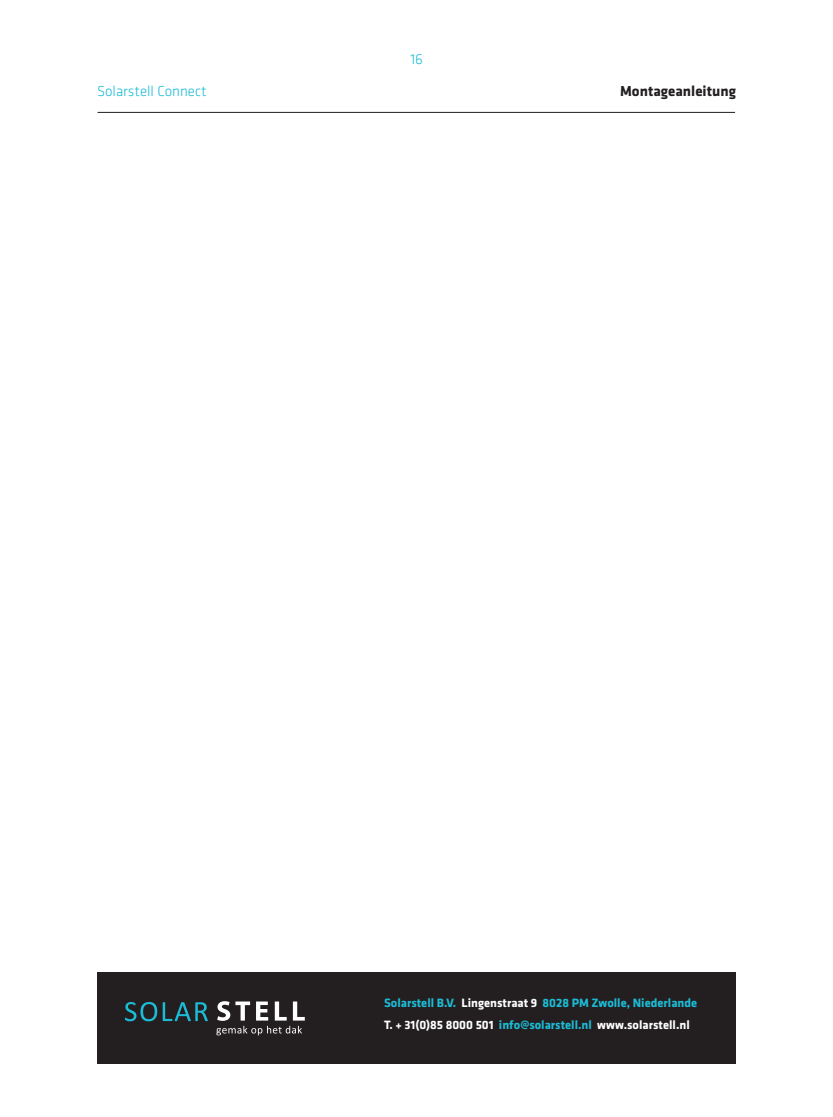
<style>
.page{position:relative;width:833px;height:1117px;background:#fff}
.page>*{position:absolute;margin:0;border:0;box-sizing:border-box;transform-origin:0 0}
.t1{font:300 15px "Klavika";color:#1cbcd6}
.t2{font:700 15px "Klavika";color:#231f20}
.t3{font:700 12.5px "Klavika";color:#fff}
.t4{font:700 12.5px "Klavika";color:#1cbcd6}
.s1{color:#fff}
.s2{color:#1cbcd6}
</style>
<div class="page">
<hr style="left:97px;top:112px;width:638px;height:1px;background:#231f20">
<div style="left:97px;top:972px;width:638px;height:91px;background:#231f20"></div>
<svg style="left:125px;top:1002px;width:32px;height:19px"></svg>
<svg style="left:163px;top:1002px;width:45px;height:18px"></svg>
<svg style="left:216px;top:1001px;width:89px;height:34px"></svg>
<p class="t1" style="left:410px;top:51px;width:14px">16</p>
<p class="t1" style="left:97px;top:83px;width:111px">Solarstell Connect</p>
<p class="t2" style="left:620px;top:83px;width:117px">Montageanleitung</p>
<p class="t4" style="left:384px;top:995px;width:315px">Solarstell B.V. <span class="s1">Lingenstraat 9</span> 8028 PM Zwolle, Niederlande</p>
<p class="t3" style="left:384px;top:1018px;width:307px">T. + 31(0)85 8000 501 <span class="s2">info@solarstell.nl</span> www.solarstell.nl</p>
</div>
